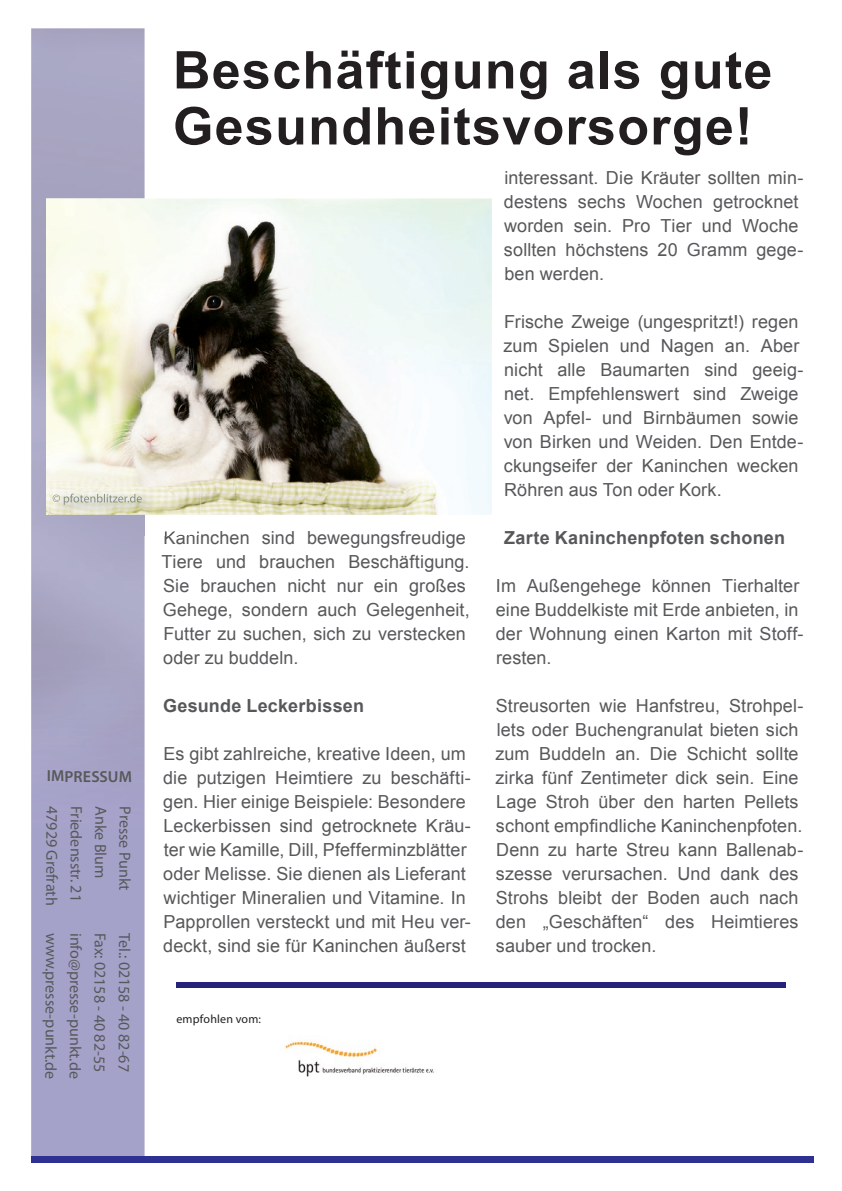
<style>
.page{position:relative;width:842px;height:1191px;background:#fff}
.page>*{position:absolute;margin:0;border:0;box-sizing:border-box;transform-origin:0 0}
.t1{font:700 52px/56px "Arial";letter-spacing:.025em;color:#231f20}
.t2{font:18px/24px "Arial";letter-spacing:.005em;color:#57585a}
.t3{font:700 18px "Arial";letter-spacing:.015em;color:#57585a}
.t4{font:16px "Myriad Pro";letter-spacing:-.005em;color:#57585a}
.t5{font:600 16px "Myriad Pro";letter-spacing:.005em;color:#57585a}
.t6{font:12px "Myriad Pro";letter-spacing:.02em;color:#231f20}
</style>
<div class="page">
<div style="left:31px;top:828px;width:114px;height:329px;background:#a5a2ca"></div>
<div style="left:31px;top:1157px;width:783px;height:6px;background:#2e3092"></div>
<img style="left:31px;top:28px;width:114px;height:800px">
<div style="left:176px;top:982px;width:609px;height:6px;background:#26237b"></div>
<img style="left:285px;top:1041px;width:149px;height:36px">
<img style="left:46px;top:198px;width:446px;height:317px">
<img style="left:48px;top:487px;width:152px;height:48px">
<img style="left:165px;top:531px;width:35px;height:4px">
<img style="left:53px;top:494px;width:89px;height:11px">
<p class="t5" style="left:47px;top:766px;width:87px">IMPRESSUM</p>
<p class="t4" style="left:62px;top:806px;width:101px;rotate:90deg">47929 Grefrath</p>
<p class="t4" style="left:86px;top:806px;width:97px;rotate:90deg">Friedensstr. 21</p>
<p class="t4" style="left:110px;top:806px;width:74px;rotate:90deg">Anke Blum</p>
<p class="t4" style="left:135px;top:806px;width:86px;rotate:90deg">Presse Punkt</p>
<p class="t4" style="left:61px;top:932px;width:148px;rotate:90deg">www.presse-punkt.de</p>
<p class="t4" style="left:85px;top:932px;width:147px;rotate:90deg">info@presse-punkt.de</p>
<p class="t4" style="left:110px;top:933px;width:141px;rotate:90deg">Fax: 02158 - 40 82-55</p>
<p class="t4" style="left:134px;top:933px;width:140px;rotate:90deg">Tel.: 02158 - 40 82-67</p>
<h1 class="t1" style="left:173px;top:44px;width:601px">Beschäftigung als gute<br>Gesundheitsvorsorge!</h1>
<p class="t2" style="left:161px;top:526px;width:310px">Kaninchen sind bewegungsfreudige<br>Tiere und brauchen Beschäftigung.<br>Sie brauchen nicht nur ein großes<br>Gehege, sondern auch Gelegenheit,<br>Futter zu suchen, sich zu verstecken oder zu buddeln.</p>
<p class="t3" style="left:163px;top:694px;width:203px">Gesunde Leckerbissen</p>
<p class="t2" style="left:163px;top:742px;width:309px">Es gibt zahlreiche, kreative Ideen, um die putzigen Heimtiere zu beschäfti&shy;gen. Hier einige Beispiele: Besondere Leckerbissen sind getrocknete Kräu&shy;ter wie Kamille, Dill, Pfefferminzblätter oder Melisse. Sie dienen als Lieferant wichtiger Mineralien und Vitamine. In Papprollen versteckt und mit Heu ver&shy;deckt, sind sie für Kaninchen äußerst</p>
<p class="t6" style="left:176px;top:1011px;width:86px">empfohlen vom:</p>
<p class="t2" style="left:504px;top:166px;width:301px">interessant. Die Kräuter sollten min&shy;destens sechs Wochen getrocknet worden sein. Pro Tier und Woche sollten höchstens 20 Gramm gege&shy;ben werden.</p>
<p class="t2" style="left:504px;top:310px;width:301px">Frische Zweige (ungespritzt!) regen zum Spielen und Nagen an. Aber nicht alle Baumarten sind geeig&shy;net. Empfehlenswert sind Zweige von Apfel- und Birnbäumen sowie von Birken und Weiden. Den Entde&shy;ckungseifer der Kaninchen wecken<br>Röhren aus Ton oder Kork.</p>
<p class="t3" style="left:504px;top:526px;width:283px">Zarte Kaninchenpfoten schonen</p>
<p class="t2" style="left:496px;top:574px;width:309px">Im Außengehege können Tierhalter eine Buddelkiste mit Erde anbieten, in der Wohnung einen Karton mit Stoff&shy;resten.</p>
<p class="t2" style="left:496px;top:694px;width:309px">Streusorten wie Hanfstreu, Strohpel&shy;lets oder Buchengranulat bieten sich zum Buddeln an. Die Schicht sollte zirka fünf Zentimeter dick sein. Eine Lage Stroh über den harten Pellets schont empfindliche Kaninchenpfoten.<br>Denn zu harte Streu kann Ballenab&shy;szesse verursachen. Und dank des Strohs bleibt der Boden auch nach den „Geschäften“ des Heimtieres sauber und trocken.</p>
</div>
